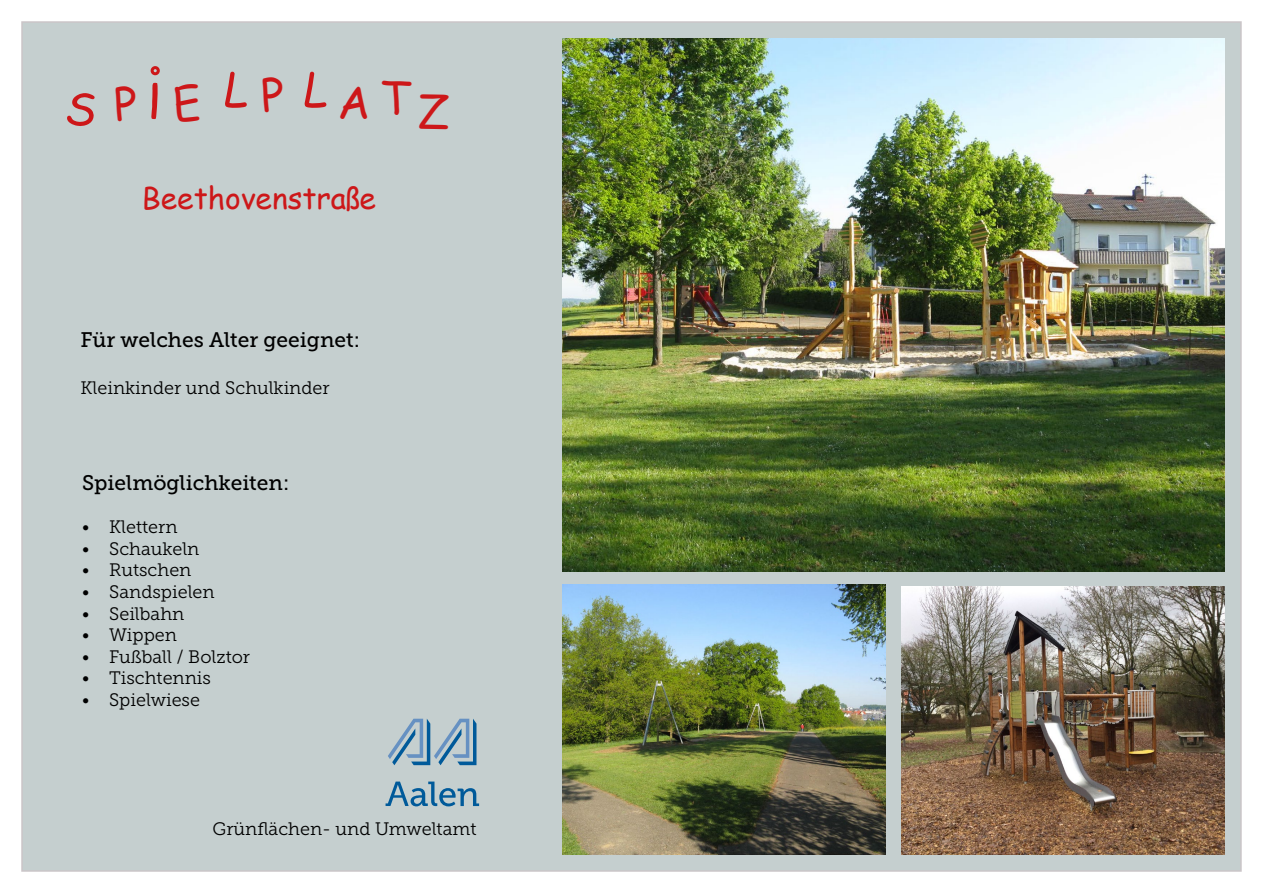
<style>
.page{position:relative;width:1263px;height:893px;background:#fff}
.page>*{position:absolute;margin:0;border:0;box-sizing:border-box;transform-origin:0 0}
.t1{font:45px "Comic Sans MS";color:#cd1719}
.t2{font:30px "Comic Sans MS";color:#cd1719}
.t3{font:21px "Museo Slab 500";color:#000}
.t4{font:18px "Museo Slab 300";color:#000}
</style>
<div class="page">
<div style="left:21px;top:21px;width:1221px;height:851px;background:#c5cfcf;border:2px solid #cbc5c8"></div>
<div style="left:151px;top:66px;width:9px;height:9px;border:3px solid #cd1719;border-radius:50%"></div>
<svg style="left:386px;top:781px;width:93px;height:25px"></svg>
<svg style="left:388px;top:719px;width:88px;height:46px"></svg>
<img style="left:563px;top:38px;width:662px;height:534px">
<img style="left:563px;top:585px;width:323px;height:270px">
<img style="left:901px;top:587px;width:324px;height:268px">
<svg style="left:151px;top:83px;width:7px;height:37px"></svg>
<h1 class="t1" style="left:337px;top:68px;width:74px">AT</h1>
<h2 class="t2" style="left:142px;top:176px;width:235px">Beethovenstraße</h2>
<p class="t3" style="left:81px;top:328px;width:281px">Für welches Alter geeignet:</p>
<p class="t4" style="left:81px;top:378px;width:251px">Kleinkinder und Schulkinder</p>
<p class="t3" style="left:82px;top:471px;width:209px">Spielmöglichkeiten:</p>
<p class="t4" style="left:82px;top:517px;width:97px">• Klettern</p>
<p class="t4" style="left:82px;top:539px;width:119px">• Schaukeln</p>
<p class="t4" style="left:82px;top:560px;width:111px">• Rutschen</p>
<p class="t4" style="left:82px;top:582px;width:134px">• Sandspielen</p>
<p class="t4" style="left:82px;top:603px;width:104px">• Seilbahn</p>
<p class="t4" style="left:82px;top:625px;width:96px">• Wippen</p>
<p class="t4" style="left:82px;top:647px;width:169px">• Fußball / Bolztor</p>
<p class="t4" style="left:82px;top:668px;width:130px">• Tischtennis</p>
<p class="t4" style="left:82px;top:690px;width:119px">• Spielwiese</p>
<p class="t4" style="left:213px;top:819px;width:265px">Grünflächen- und Umweltamt</p>
</div>
